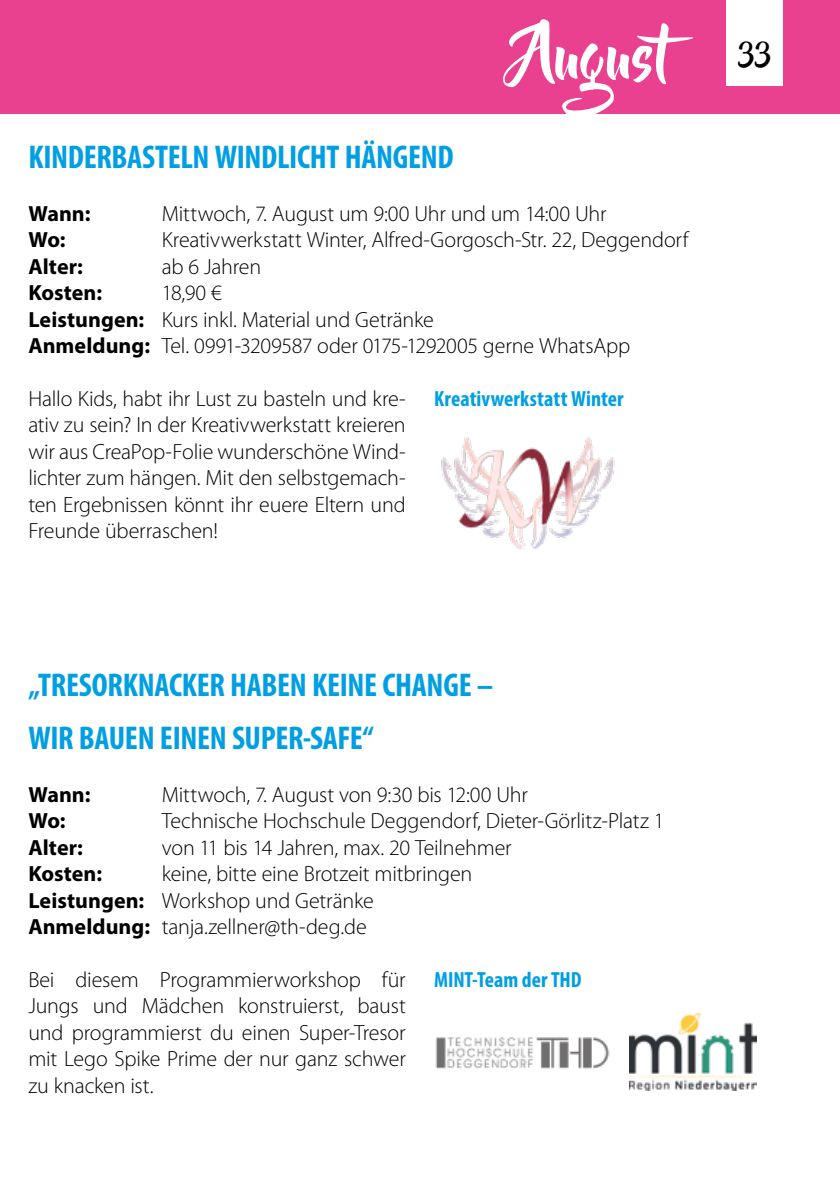
<style>
.page{position:relative;width:840px;height:1191px;background:#fff}
.page>*{position:absolute;margin:0;border:0;box-sizing:border-box;transform-origin:0 0}
.t1{font:60px "Beyond The Mountains";color:#fff}
.t2{font:700 condensed 33px/52.8px "Myriad Pro";letter-spacing:-.01em;color:#009fe3}
.t3{font:300 22px/26.4px "Myriad Pro";letter-spacing:-.01em;color:#000}
.t4{font:700 22px "Myriad Pro";color:#000}
.t5{font:700 condensed 22px "Myriad Pro";letter-spacing:.005em;color:#009fe3}
.s1{font-weight:700}
</style>
<div class="page">
<div style="left:0;top:0;width:839px;height:113px;background:#e94190"></div>
<div style="left:726px;top:0;width:56px;height:85px;background:#fff"></div>
<img style="left:629px;top:1013px;width:127px;height:78px">
<img style="left:435px;top:1037px;width:175px;height:32px">
<img style="left:441px;top:437px;width:174px;height:113px">
<h1 class="t1" style="left:522px;top:23px;width:251px">August <sup>33</sup></h1>
<h2 class="t2" style="left:28px;top:130px;width:426px">KINDERBASTELN WINDLICHT HÄNGEND</h2>
<p class="t4" style="left:28px;top:199px;width:64px">Wann:</p>
<p class="t3" style="left:162px;top:200px;width:446px">Mittwoch, 7. August um 9:00 Uhr und um 14:00 Uhr</p>
<p class="t4" style="left:28px;top:226px;width:39px">Wo:</p>
<p class="t3" style="left:162px;top:227px;width:528px">Kreativwerkstatt Winter, Alfred-Gorgosch-Str. 22, Deggendorf</p>
<p class="t4" style="left:28px;top:252px;width:56px">Alter:</p>
<p class="t3" style="left:162px;top:253px;width:101px">ab 6 Jahren</p>
<p class="t4" style="left:28px;top:278px;width:75px">Kosten:</p>
<p class="t3" style="left:28px;top:279px;width:603px;text-indent:133px">18,90 €<br><span class="s1">Leistungen:</span> Kurs inkl. Material und Getränke<br><span class="s1">Anmeldung:</span> Tel. 0991-3209587 oder 0175-1292005 gerne WhatsApp</p>
<p class="t3" style="left:28px;top:385px;width:379px;text-align:justify">Hallo Kids, habt ihr Lust zu basteln und kre&shy;ativ zu sein? In der Kreativwerkstatt kreieren wir aus CreaPop-Folie wunderschöne Wind&shy;lichter zum hängen. Mit den selbstgemach&shy;ten Ergebnissen könnt ihr euere Eltern und Freunde überraschen!</p>
<p class="t5" style="left:434px;top:385px;width:191px">Kreativwerkstatt Winter</p>
<h2 class="t2" style="left:28px;top:658px;width:466px">„TRESORKNACKER HABEN KEINE CHANGE –<br>WIR BAUEN EINEN SUPER-SAFE“</h2>
<p class="t4" style="left:28px;top:780px;width:64px">Wann:</p>
<p class="t3" style="left:162px;top:781px;width:367px">Mittwoch, 7. August von 9:30 bis 12:00 Uhr</p>
<p class="t4" style="left:28px;top:806px;width:39px">Wo:</p>
<p class="t3" style="left:162px;top:807px;width:504px">Technische Hochschule Deggendorf, Dieter-Görlitz-Platz 1</p>
<p class="t4" style="left:28px;top:833px;width:56px">Alter:</p>
<p class="t3" style="left:162px;top:834px;width:351px">von 11 bis 14 Jahren, max. 20 Teilnehmer</p>
<p class="t4" style="left:28px;top:859px;width:75px">Kosten:</p>
<p class="t3" style="left:28px;top:860px;width:445px;text-indent:133px">keine, bitte eine Brotzeit mitbringen<br><span class="s1">Leistungen:</span> Workshop und Getränke<br><span class="s1">Anmeldung:</span> tanja.zellner@th-deg.de</p>
<p class="t3" style="left:28px;top:966px;width:379px;text-align:justify">Bei diesem Programmierworkshop für Jungs und Mädchen konstruierst, baust und programmierst du einen Super-Tresor mit Lego Spike Prime der nur ganz schwer zu knacken ist.</p>
<p class="t5" style="left:434px;top:965px;width:149px">MINT-Team der THD</p>
</div>
